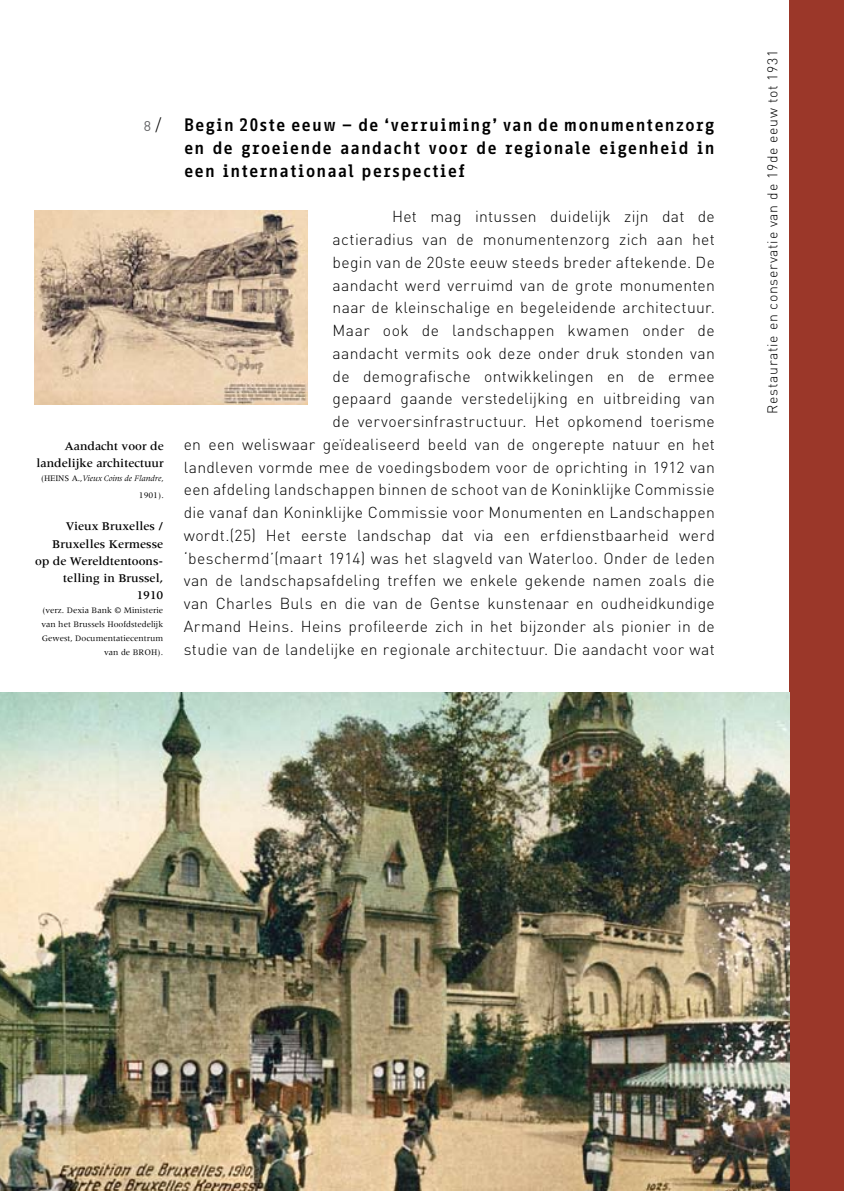
<style>
.page{position:relative;width:844px;height:1191px;background:#fff}
.page>*{position:absolute;margin:0;border:0;box-sizing:border-box;transform-origin:0 0}
.t1{font:700 17.5px/22.8px "Info Office";letter-spacing:.02em;color:#000;text-align:justify}
.t2{font:300 15.75px/22.8px "DIN";letter-spacing:.02em;color:#000;text-align:right}
.t3{font:300 14px "DIN";letter-spacing:.05em;color:#000}
.t4{font:14px "DIN";color:#646567}
.t5{font:500 12.25px/17.2px "Meridien";color:#000;text-align:right}
.t6{font:8.75px/14px "Meridien";color:#000;text-align:right}
.t7{font:italic 8.75px/17.2px "Meridien";letter-spacing:-.01em;color:#000;text-align:right}
.s1{font-weight:300;font-size:17.5px;color:#000}
.s2{font-style:normal}
</style>
<div class="page">
<div style="left:789px;top:0;width:54px;height:1191px;background:#9b3729"></div>
<img style="left:0;top:693px;width:789px;height:498px">
<img style="left:35px;top:210px;width:273px;height:194px">
<p class="t4" style="left:144px;top:117px;width:19px">8 <span class="s1">/</span></p>
<p class="t1" style="left:184px;top:113px;width:532px">Begin 20ste eeuw – de ‘verruiming’ van de monumentenzorg en de groeiende aandacht voor de regionale eigenheid in een internationaal perspectief</p>
<p class="t2" style="left:184px;top:205px;width:532px">Het mag intussen duidelijk zijn dat de<br>actieradius van de monumentenzorg zich aan het<br>begin van de 20ste eeuw steeds breder aftekende. De<br>aandacht werd verruimd van de grote monumenten<br>naar de kleinschalige en begeleidende architectuur.<br>Maar ook de landschappen kwamen onder de<br>aandacht vermits ook deze onder druk stonden van<br>de demografische ontwikkelingen en de ermee<br>gepaard gaande verstedelijking en uitbreiding van<br>de vervoersinfrastructuur. Het opkomend toerisme<br>en een weliswaar geïdealiseerd beeld van de ongerepte natuur en het landleven vormde mee de voedingsbodem voor de oprichting in 1912 van een afdeling landschappen binnen de schoot van de Koninklijke Commissie die vanaf dan Koninklijke Commissie voor Monumenten en Landschappen wordt.(25) Het eerste landschap dat via een erfdienstbaarheid werd ‘beschermd’(maart 1914) was het slagveld van Waterloo. O nder de leden van de landschapsafdeling treffen we enkele gekende namen zoals die van Charles Buls en die van de Gentse kunstenaar en oudheidkundige Armand Heins. Heins profileerde zich in het bijzonder als pionier in de studie van de landelijke en regionale architectuur. Die aandacht voor wat</p>
<p class="t5" style="left:36px;top:437px;width:129px">Aandacht voor de landelijke architectuur</p>
<p class="t7" style="left:41px;top:469px;width:125px"><span class="s2">(HEINS A.,</span>Vieux Coins de Flandre<span class="s2">,<br>1901).</span></p>
<p class="t5" style="left:35px;top:518px;width:129px">Vieux Bruxelles /<br>Bruxelles Kermesse op de Wereldtentoons&shy;telling in Brussel,<br>1910</p>
<p class="t6" style="left:41px;top:603px;width:123px">(verz. Dexia Bank © Ministerie van het Brussels Hoofdstedelijk<br>Gewest, Documentatiecentrum van de BROH).</p>
<p class="t3" style="left:763px;top:413px;width:365px;rotate:-90deg">Restauratie en conservatie van de 19de eeuw tot 1931</p>
</div>
